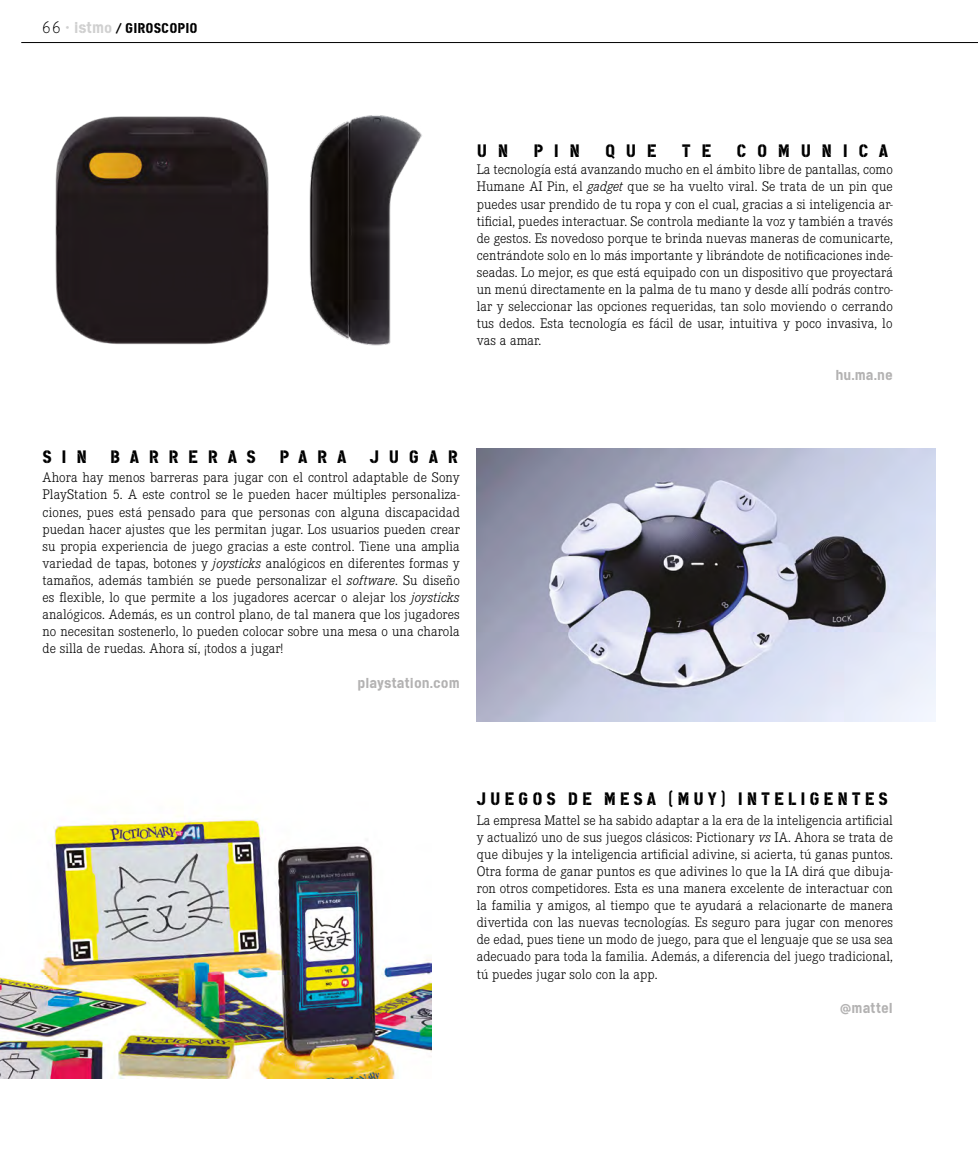
<style>
.page{position:relative;width:978px;height:1170px;background:#fff}
.page>*{position:absolute;margin:0;border:0;box-sizing:border-box;transform-origin:0 0}
.t1{font:18px "Cargo";letter-spacing:.525em;color:#000}
.t2{font:18px "Cargo";letter-spacing:.215em;color:#000}
.t3{font:18px "Cargo";letter-spacing:.585em;color:#000}
.t4{font:300 14.4px/17.1px "Corporate E";letter-spacing:.005em;color:#000;text-align:justify}
.t5{font:14.4px "Cargo";letter-spacing:.005em;color:#b3b2b2}
.t6{font:14.25px "Cargo";letter-spacing:.005em;color:#000}
.s1{font-family:"Numbers Revenue";font-size:16.5px}
.s2{font-family:"Zimmer";font-weight:500;font-size:15.75px;color:#d0d0d0}
.s3{font-size:15.75px;color:#d0d0d0}
.s4{font-size:15px;color:#d0d0d0}
.s5{font-size:13.5px}
.s6{font-style:italic}
</style>
<div class="page">
<hr style="left:21px;top:42px;width:957px;height:1px;background:#000">
<img style="left:477px;top:448px;width:458px;height:273px">
<img style="left:55px;top:116px;width:214px;height:229px">
<img style="left:309px;top:115px;width:113px;height:230px">
<img style="left:0;top:815px;width:432px;height:262px">
<p class="t6" style="left:41px;top:19px;width:158px"><span class="s1">66</span> <span class="s2">•</span> <span class="s3">istm</span><span class="s4">o</span> <span class="s5">/</span> GIROSCOPIO</p>
<p class="t1" style="left:477px;top:139px;width:33px">U N</p>
<p class="t1" style="left:533px;top:139px;width:48px">PIN</p>
<p class="t1" style="left:605px;top:139px;width:53px">QUE</p>
<p class="t1" style="left:682px;top:139px;width:31px">T E</p>
<p class="t3" style="left:737px;top:139px;width:153px">COMUNICA</p>
<p class="t4" style="left:477px;top:161px;width:418px">La tecnología está avanzando mucho en el ámbito libre de pantallas, como Humane AI Pin, el <span class="s6">gadget</span> que se ha vuelto viral. Se trata de un pin que puedes usar prendido de tu ropa y con el cual, gracias a si inteligencia ar&shy;tificial, puedes interactuar. Se controla mediante la voz y también a través de gestos. Es novedoso porque te brinda nuevas maneras de comunicarte, centrándote solo en lo más importante y librándote de notificaciones inde&shy;seadas. Lo mejor, es que está equipado con un dispositivo que proyectará un menú directamente en la palma de tu mano y desde allí podrás contro&shy;lar y seleccionar las opciones requeridas, tan solo moviendo o cerrando tus dedos. Esta tecnología es fácil de usar, intuitiva y poco invasiva, lo vas a amar.</p>
<p class="t5" style="left:835px;top:365px;width:59px">hu.ma.ne</p>
<p class="t1" style="left:43px;top:445px;width:46px">SIN</p>
<p class="t1" style="left:110px;top:445px;width:147px">BARRERAS</p>
<p class="t1" style="left:279px;top:445px;width:69px">PARA</p>
<p class="t1" style="left:370px;top:445px;width:90px">JUGAR</p>
<p class="t4" style="left:43px;top:469px;width:419px">Ahora hay menos barreras para jugar con el control adaptable de Sony PlayStation 5. A este control se le pueden hacer múltiples personaliza&shy;ciones, pues está pensado para que personas con alguna discapacidad puedan hacer ajustes que les permitan jugar. Los usuarios pueden crear su propia experiencia de juego gracias a este control. Tiene una amplia variedad de tapas, botones y <span class="s6">joysticks</span> analógicos en diferentes formas y tamaños, además también se puede personalizar el <span class="s6">software</span>. Su diseño es flexible, lo que permite a los jugadores acercar o alejar los <span class="s6">joysticks </span>analógicos. Además, es un control plano, de tal manera que los jugadores no necesitan sostenerlo, lo pueden colocar sobre una mesa o una charola de silla de ruedas. Ahora sí, ¡todos a jugar!</p>
<p class="t5" style="left:358px;top:673px;width:104px">playstation.com</p>
<p class="t2" style="left:477px;top:787px;width:413px">JUEGOS DE MESA (MUY) INTELIGENTES</p>
<p class="t4" style="left:477px;top:811px;width:418px">La empresa Mattel se ha sabido adaptar a la era de la inteligencia artificial y actualizó uno de sus juegos clásicos: Pictionary <span class="s6">vs</span> IA. Ahora se trata de que dibujes y la inteligencia artificial adivine, si acierta, tú ganas puntos.<br>Otra forma de ganar puntos es que adivines lo que la IA dirá que dibuja&shy;ron otros competidores. Esta es una manera excelente de interactuar con la familia y amigos, al tiempo que te ayudará a relacionarte de manera divertida con las nuevas tecnologías. Es seguro para jugar con menores de edad, pues tiene un modo de juego, para que el lenguaje que se usa sea adecuado para toda la familia. Además, a diferencia del juego tradicional, tú puedes jugar solo con la app.</p>
<p class="t5" style="left:840px;top:998px;width:55px">@mattel</p>
</div>
